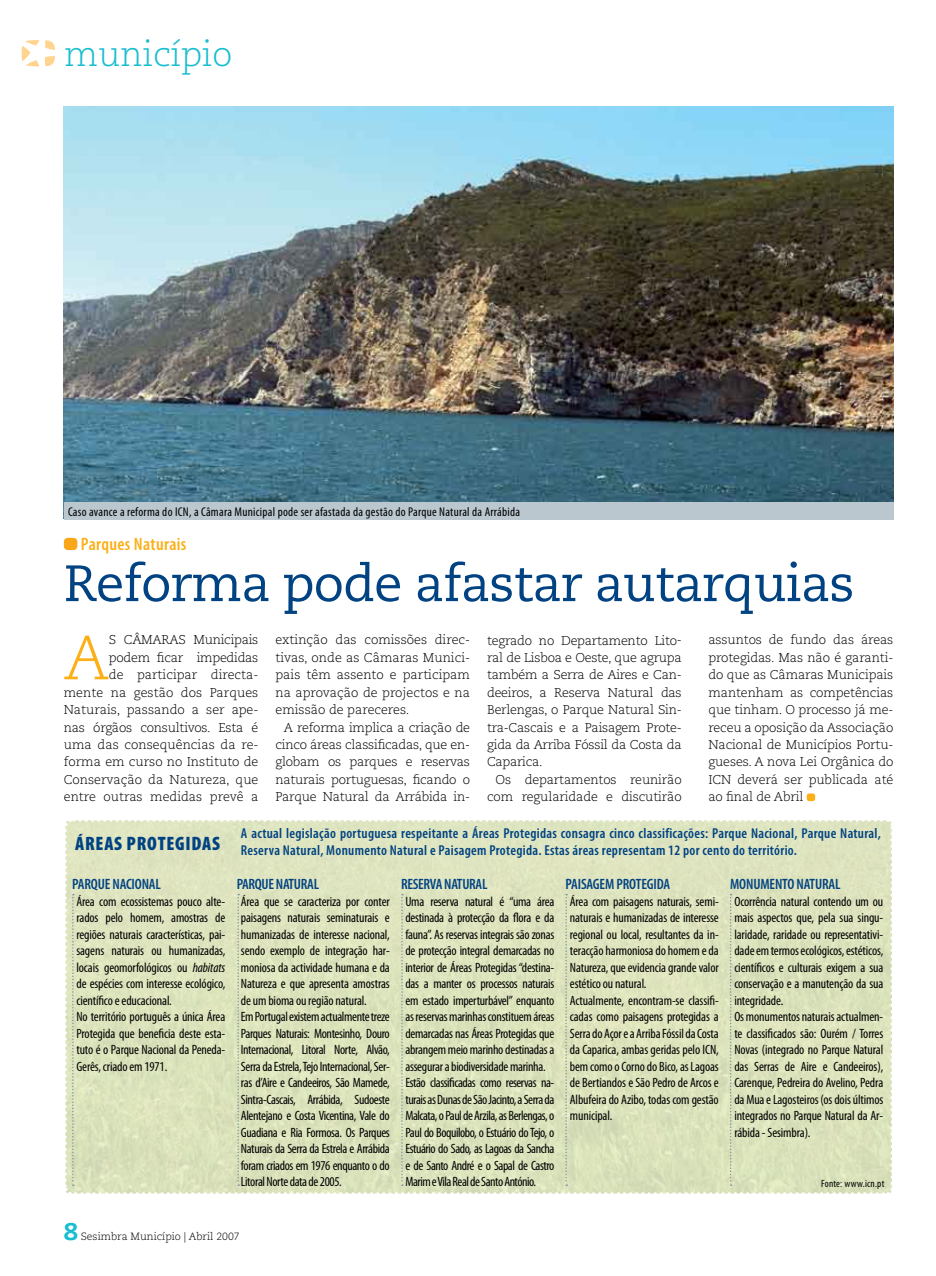
<style>
.page{position:relative;width:936px;height:1276px;background:#fff}
.page>*{position:absolute;margin:0;border:0;box-sizing:border-box;transform-origin:0 0}
.t1{font:300 62.4px "Caecilia";color:#fcaf17}
.t2{font:51px "Caecilia";letter-spacing:-.02em;color:#004282}
.t3{font:300 34.5px "Caecilia";color:#18becf}
.t4{font:900 condensed 19.5px "Myriad Pro";letter-spacing:.04em;color:#004282}
.t5{font:600 condensed 18px "Myriad Pro";letter-spacing:.02em;color:#fcaf17}
.t6{font:600 condensed 15px "Myriad Pro";letter-spacing:-.01em;color:#004282}
.t7{font:600 condensed 14.4px/17.2px "Myriad Pro";letter-spacing:.02em;color:#004282}
.t8{font:condensed 13.5px/16.5px "Myriad Pro";letter-spacing:-.015em;color:#000}
.t9{font:300 12.75px/17.4px "Caecilia";letter-spacing:-.01em;color:#000;text-align:right}
.t10{font:condensed 12.75px "Myriad Pro";letter-spacing:.02em;color:#000}
.t11{font:300 10.5px "Caecilia";color:#000}
.t12{font:condensed 10.5px "Myriad Pro";letter-spacing:.02em;color:#000}
.s1{font-style:italic}
</style>
<div class="page">
<img style="left:64px;top:106px;width:829px;height:396px">
<div style="left:64px;top:502px;width:829px;height:17px;background:#bbc7cf"></div>
<svg style="left:45px;top:56px;width:10px;height:10px"></svg>
<svg style="left:45px;top:40px;width:10px;height:10px"></svg>
<svg style="left:21px;top:40px;width:18px;height:26px"></svg>
<svg style="left:64px;top:538px;width:13px;height:12px"></svg>
<svg style="left:806px;top:793px;width:9px;height:8px"></svg>
<svg style="left:65px;top:820px;width:827px;height:374px;background:#dce3bd"></svg>
<p class="t3" style="left:65px;top:35px;width:169px">município</p>
<p class="t10" style="left:68px;top:504px;width:453px">Caso avance a reforma do ICN, a Câmara Municipal pode ser afastada da gestão do Parque Natural da Arrábida</p>
<p class="t5" style="left:81px;top:533px;width:107px">Parques Naturais</p>
<p class="t2" style="left:64px;top:554px;width:792px">Reforma pode afastar autarquias</p>
<p class="t1" style="left:64px;top:622px;width:47px">A</p>
<p class="t9" style="left:109px;top:631px;width:42px">s Câmaras</p>
<p class="t9" style="left:708px;top:631px;width:186px;text-align:justify">assuntos de fundo das áreas protegidas. Mas não é garanti&shy;do que as Câmaras Municipais mante-nham as competências que tinham. O processo já me&shy;receu a oposição da Associação Nacional de Municípios Portu&shy;gueses. A nova Lei Orgânica do ICN</p>
<p class="t9" style="left:64px;top:631px;width:196px">Municipais<br>podem fi-car impedidas<br>de participar directa-<br>men-te na gestão dos Parques<br>Natu-rais, pas--san-do a ser ape&shy;nas ór-gãos con-sul-tivos. Esta é uma das con-sequências da re&shy;forma em curso no Ins-ti-tuto de<br>Conservação da Na---tu-reza, que entre outras medidas prevê a</p>
<p class="t9" style="left:275px;top:631px;width:196px">extinção das comissões direc-</p>
<p class="t9" style="left:487px;top:632px;width:196px">tegrado no De---partamento Lito-</p>
<p class="t9" style="left:487px;top:649px;width:196px">ral de Lisboa e Oeste, que agrupa</p>
<p class="t9" style="left:487px;top:666px;width:196px">também a Serra de Aires e Can-</p>
<p class="t9" style="left:487px;top:684px;width:196px">deeiros, a Reserva Na-tural das</p>
<p class="t9" style="left:487px;top:701px;width:196px">Berlengas, o Par-que Natural Sin-</p>
<p class="t9" style="left:487px;top:719px;width:196px">tra-C ascais e a Pai-sagem Prote-</p>
<p class="t9" style="left:487px;top:736px;width:196px">gida da Arriba Fóssil da Costa da</p>
<p class="t9" style="left:487px;top:753px;width:57px">Capa-rica.</p>
<p class="t9" style="left:495px;top:771px;width:188px">Os departamentos reunirão</p>
<p class="t9" style="left:487px;top:788px;width:196px">com regularidade e discutirão</p>
<p class="t9" style="left:275px;top:649px;width:196px">tivas, onde as Câma-ras Munici-</p>
<p class="t9" style="left:275px;top:666px;width:196px">pais têm assento e parti-cipam</p>
<p class="t9" style="left:275px;top:684px;width:196px">na apro-vação de projectos e na</p>
<p class="t9" style="left:275px;top:701px;width:135px">emissão de pa-re-ceres.</p>
<p class="t9" style="left:284px;top:718px;width:187px">A reforma implica a criação de</p>
<p class="t9" style="left:275px;top:736px;width:196px">cinco áreas classificadas, que en-</p>
<p class="t9" style="left:275px;top:753px;width:196px">globam os parques e re-servas</p>
<p class="t9" style="left:275px;top:771px;width:196px">naturais portuguesas, fi-cando o</p>
<p class="t9" style="left:275px;top:788px;width:196px">Parque Natural da Arrábida in-</p>
<p class="t9" style="left:708px;top:771px;width:186px;text-align:left;text-indent:29px">deverá ser pu-blicada até ao final de Abril</p>
<p class="t7" style="left:241px;top:824px;width:641px">A actual legislação portuguesa respeitante a Áreas Protegidas consagra cinco classificações: Parque Nacional, Parque Natural,<br>Reserva Natural, Monumento Natural e Paisagem Protegida. Estas áreas representam 12 por cento do território.</p>
<p class="t4" style="left:75px;top:831px;width:145px">ÁREAS PROTEGIDAS</p>
<p class="t6" style="left:72px;top:875px;width:90px">PARQUE NACIONAL</p>
<p class="t8" style="left:76px;top:893px;width:150px">Área com ecossistemas pouco alte&shy;rados pelo homem, amostras de re-giões naturais características, pai&shy;sagens naturais ou humanizadas, locais geomorfológicos ou <span class="s1">habitats </span>de espécies com interesse ecológico, científico e educacional.<br>No território português a única Área Protegida que beneficia deste esta&shy;tuto é o Parque Nacional da Peneda-Gerês, criado em 1971.</p>
<p class="t6" style="left:237px;top:875px;width:84px">PARQUE NATURAL</p>
<p class="t8" style="left:241px;top:893px;width:150px">Área que se caracteriza por conter paisagens naturais seminaturais e humanizadas de interesse nacional, sendo exemplo de integração har&shy;moniosa da actividade humana e da Natureza e que apresenta amostras de um bioma ou região natural.<br>Em Portugal existem actualmente treze Parques Naturais: Montesinho, Douro Internacional, Litoral Norte, Al-vão, Serra da Estrela, Tejo Internacio-nal, Ser&shy;ras d’Aire e Candeeiros, São Ma-mede, Sintra-Cascais, Arrábida, Su-doeste Alen---tejano e Costa Vicentina, Va- le do Guadiana e Ria Formosa. Os Parques Naturais da Serra da Estrela e Arrábida foram criados em 1976 en-quanto o do Litoral Norte data de 2005.</p>
<p class="t6" style="left:401px;top:875px;width:88px">RESERVA NATURAL</p>
<p class="t8" style="left:405px;top:893px;width:150px">Uma reserva natural é “uma área destinada à protecção da flora e da fauna”. As reservas integrais são zonas de protecção integral demarcadas no interior de Áreas Protegidas “destina&shy;das a manter os processos naturais em estado imperturbável” enquanto as reservas marinhas constituem áreas demarcadas nas Áreas Protegidas que abrangem meio marinho destinadas a assegurar a biodiversidade marinha.<br>Estão classificadas como reservas na-- turais as Dunas de São Jacinto, a Serra da Malcata, o Paul de Arzila, as Berlengas, o Paul do Boquilobo, o Estuário do Tejo, o Estuário do Sado, as Lagoas da Sancha e de Santo André e o Sapal de Castro Marim e Vila Real de Santo António.</p>
<p class="t6" style="left:565px;top:875px;width:106px">PAISAGEM PROTEGIDA</p>
<p class="t8" style="left:570px;top:893px;width:150px">Área com paisagens naturais, semi&shy;naturais e humanizadas de interesse regional ou local, resultantes da in&shy;teracção harmoniosa do homem e da Natureza, que evidencia grande valor estético ou natural.<br>Actualmente, encontram-se classi-fi&shy;cadas como paisagens protegidas a Serra do Açor e a Arriba Fóssil da Costa da Caparica, ambas geridas pelo ICN, bem como o Corno do Bico, as Lagoas de Bertiandos e São Pedro de Arcos e Albufeira do Azibo, todas com gestão municipal.</p>
<p class="t6" style="left:730px;top:875px;width:112px">MONUMENTO NATURAL</p>
<p class="t8" style="left:734px;top:893px;width:150px">Ocorrência natural contendo um ou mais aspectos que, pela sua singu&shy;laridade, raridade ou representativi&shy;dade em termos ecológicos, estéticos, científicos e culturais exigem a sua conservação e a manutenção da sua integridade.<br>Os monumentos naturais actualmen&shy;te classificados são: Ourém / Tor--res Novas (integrado no Parque Natural das Serras de Aire e Candeeiros), Carenque, Pedreira do Avelino, Pedra da Mua e Lagosteiros (os dois últimos integrados no Parque Natural da Ar&shy;rábida - Sesimbra).</p>
<p class="t12" style="left:821px;top:1176px;width:65px">Fonte: www.icn.pt</p>
<p class="t11" style="left:81px;top:1230px;width:160px">Sesimbra Município | Abril 2007</p>
</div>
